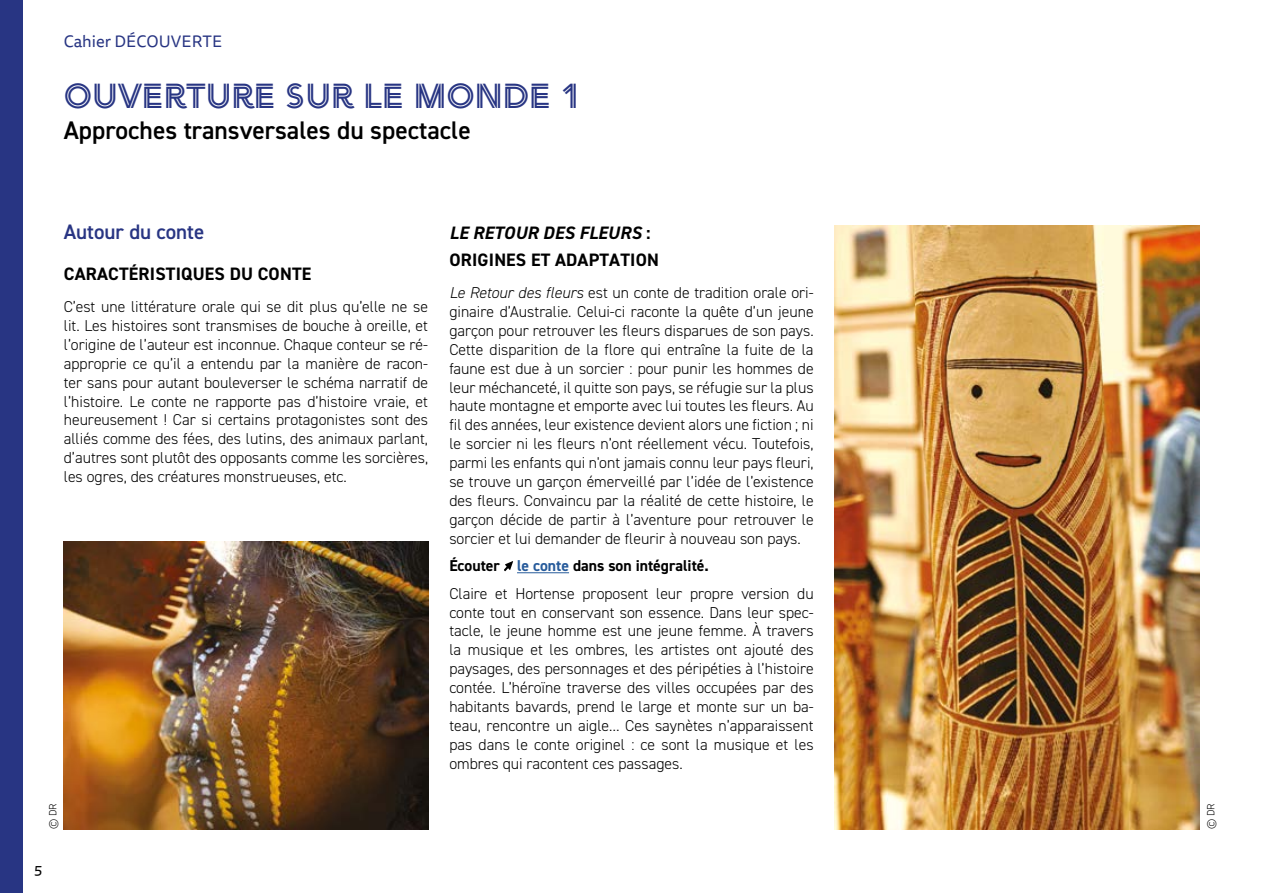
<style>
.page{position:relative;width:1263px;height:893px;background:#fff}
.page>*{position:absolute;margin:0;border:0;box-sizing:border-box;transform-origin:0 0}
.t1{font:34.5px "Arya Double";color:#283583}
.t2{font:600 25.5px "DIN2014";color:#000}
.t3{font:600 21px "DIN2014";color:#283583}
.t4{font:700 18px/27px "DIN2014";letter-spacing:.01em;color:#000}
.t5{font:16.5px "Tisa Sans Pro";color:#283583}
.t6{font:300 15.75px/18.9px "DIN2014";color:#000;text-align:justify}
.t7{font:15px "Tisa Sans Pro";color:#000}
.t8{font:300 10.5px "DIN2014";color:#000}
.s1{font-style:italic}
.s2{font-weight:700}
.s3{font-weight:700;color:#275b9b}
</style>
<div class="page">
<div style="left:0;top:0;width:22px;height:893px;background:#283583"></div>
<img style="left:64px;top:542px;width:364px;height:288px">
<hr style="left:517px;top:572px;width:52px;height:1px;background:#275b9b">
<svg style="left:504px;top:561px;width:9px;height:10px"></svg>
<img style="left:835px;top:225px;width:364px;height:604px">
<p class="t5" style="left:64px;top:31px;width:160px">Cahier DÉCOUVERTE</p>
<h1 class="t1" style="left:64px;top:75px;width:519px">OUVERTURE SUR LE MONDE 1</h1>
<h2 class="t2" style="left:64px;top:113px;width:408px">Approches transversales du spectacle</h2>
<h3 class="t3" style="left:64px;top:218px;width:142px">Autour du conte</h3>
<p class="t4" style="left:64px;top:260px;width:249px">CARACTÉRISTIQUES DU CONTE</p>
<p class="t6" style="left:64px;top:297px;width:366px">C’est une littérature orale qui se dit plus qu’elle ne se lit. Les histoires sont transmises de bouche à oreille, et l’origine de l’auteur est inconnue. Chaque conteur se ré&shy;approprie ce qu’il a entendu par la manière de racon&shy;ter sans pour autant bouleverser le schéma narratif de l’histoire. Le conte ne rapporte pas d’histoire vraie, et heureusement ! Car si certains protagonistes sont des alliés comme des fées, des lutins, des animaux parlant, d’autres sont plutôt des opposants comme les sorcières, les ogres, des créatures monstrueuses, etc.</p>
<p class="t4" style="left:449px;top:219px;width:211px"><span class="s1">LE RETOUR DES FLEURS</span> :<br>ORIGINES ET ADAPTATION</p>
<p class="t6" style="left:449px;top:283px;width:366px"><span class="s1">Le Retour des fleurs</span> est un conte de tradition orale ori&shy;ginaire d’Australie. Celui-ci raconte la quête d’un jeune garçon pour retrouver les fleurs disparues de son pays.<br>Cette disparition de la flore qui entraîne la fuite de la faune est due à un sorcier : pour punir les hommes de leur méchanceté, il quitte son pays, se réfugie sur la plus haute montagne et emporte avec lui toutes les fleurs. Au fil des années, leur existence devient alors une fiction ; ni le sorcier ni les fleurs n’ont réellement vécu. Toutefois, parmi les enfants qui n'ont jamais connu leur pays fleuri, se trouve un garçon émerveillé par l’idée de l’existence des fleurs. Convaincu par la réalité de cette histoire, le garçon décide de partir à l’aventure pour retrouver le sorcier et lui demander de fleurir à nouveau son pays.</p>
<p class="t6" style="left:449px;top:552px;width:366px;line-height:27.5px"><span class="s2">Écouter</span> <span class="s3">le conte</span> <span class="s2">dans son intégralité.<br></span>Claire et Hortense proposent leur propre version du</p>
<p class="t6" style="left:449px;top:603px;width:366px">conte tout en conservant son essence. Dans leur spec&shy;tacle, le jeune homme est une jeune femme. À travers la musique et les ombres, les artistes ont ajouté des paysages, des personnages et des péripéties à l’histoire contée. L’héroïne traverse des villes occupées par des habitants bavards, prend le large et monte sur un ba&shy;teau, rencontre un aigle… Ces saynètes n’apparaissent pas dans le conte originel : ce sont la musique et les ombres qui racontent ces passages.</p>
<p class="t8" style="left:47px;top:829px;width:27px;rotate:-90deg">© DR</p>
<p class="t8" style="left:1204px;top:829px;width:27px;rotate:-90deg">© DR</p>
<p class="t7" style="left:34px;top:859px;width:10px">5</p>
</div>
